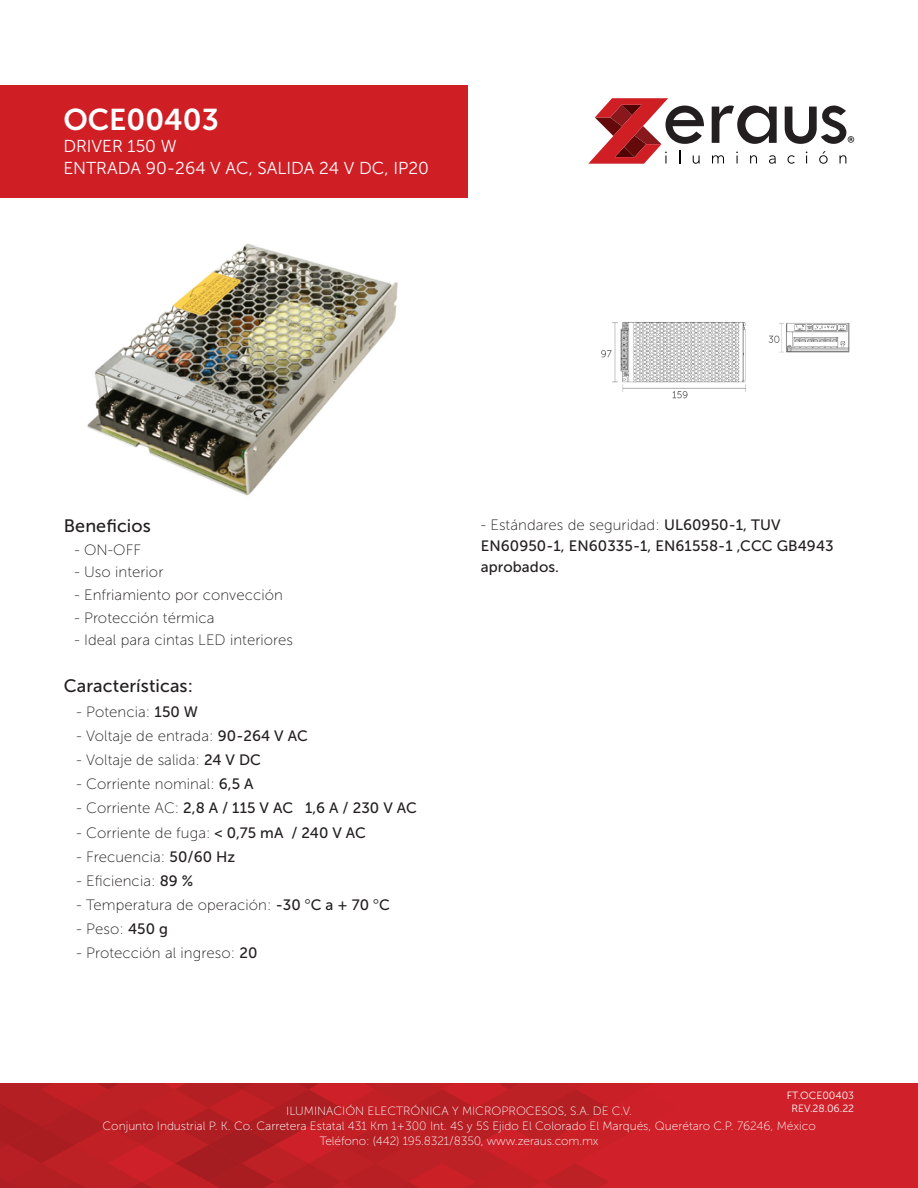
<style>
.page{position:relative;width:918px;height:1188px;background:#fff}
.page>*{position:absolute;margin:0;border:0;box-sizing:border-box;transform-origin:0 0}
.t1{font:30px "Museo Sans 700";color:#fff}
.Bullets_descripción{font:18px "Museo Sans 500";letter-spacing:.005em;color:#231f20}
.t2{font:17.25px/21.8px "Museo Sans 300";color:#fff}
.Bullets_descripción-2{font:15px "Museo Sans 100";letter-spacing:.005em;color:#231f20}
.Bullets_descripción-3{font:15px/21px "Museo Sans 500";letter-spacing:.005em;color:#231f20}
.t3{font:12px/14.7px "Museo Sans 100";color:#fff;text-align:center}
.t4{font:10.5px "Museo Sans 300";color:#fff}
.s1{font-family:"Museo Sans 500"}
.s2{font-family:"Museo Sans 100"}
.s3{font-family:"Avenir";font-weight:300}
</style>
<div class="page">
<img style="left:601px;top:322px;width:249px;height:77px">
<img style="left:87px;top:243px;width:311px;height:253px">
<div style="left:0;top:1083px;width:918px;height:105px;background:#d02029"></div>
<svg style="left:0;top:1083px;width:609px;height:105px"></svg>
<div style="left:0;top:85px;width:468px;height:113px;background:#d01e25"></div>
<svg style="left:588px;top:98px;width:266px;height:66px"></svg>
<p class="t1" style="left:63px;top:103px;width:157px">OCE00403</p>
<p class="t2" style="left:63px;top:136px;width:367px">DRIVER 150 W<br>ENTRADA 90-264 V AC, SALIDA 24 V DC, IP20</p>
<p class="Bullets_descripción" style="left:64px;top:516px;width:89px">Beneficios</p>
<p class="Bullets_descripción-2" style="left:74px;top:542px;width:68px">- ON-OFF</p>
<p class="Bullets_descripción-2" style="left:74px;top:564px;width:91px">- Uso interior</p>
<p class="Bullets_descripción-2" style="left:74px;top:587px;width:210px">- Enfriamiento por convección</p>
<p class="Bullets_descripción-2" style="left:74px;top:610px;width:142px">- Protección térmica</p>
<p class="Bullets_descripción-2" style="left:74px;top:632px;width:220px">- Ideal para cintas LED interiores</p>
<p class="Bullets_descripción" style="left:64px;top:676px;width:131px">Características:</p>
<p class="Bullets_descripción-2" style="left:77px;top:703px;width:123px">- Potencia: <span class="s1">150 W</span></p>
<p class="Bullets_descripción-2" style="left:77px;top:728px;width:233px">- Voltaje de entrada: <span class="s1">90-264 V AC</span></p>
<p class="Bullets_descripción-2" style="left:77px;top:752px;width:186px">- Voltaje de salida: <span class="s1">24 V DC</span></p>
<p class="Bullets_descripción-2" style="left:77px;top:776px;width:179px">- Corriente nominal: <span class="s1">6,5 A</span></p>
<p class="Bullets_descripción-3" style="left:77px;top:798px;width:342px"><span class="s2">- Corriente AC:</span> 2,8 A / 115 V AC 1,6 A / 230 V AC</p>
<p class="Bullets_descripción-2" style="left:77px;top:824px;width:291px">- Corriente de fuga: <span class="s1">&lt; 0,75 mA / 240 V AC</span></p>
<p class="Bullets_descripción-2" style="left:77px;top:849px;width:160px">- Frecuencia: <span class="s1">50/60 Hz</span></p>
<p class="Bullets_descripción-2" style="left:77px;top:873px;width:118px">- Eficiencia: <span class="s1">89 %</span></p>
<p class="Bullets_descripción-2" style="left:77px;top:897px;width:315px">- Temperatura de operación: <span class="s1">-30</span> <span class="s3">º</span><span class="s1">C a + 70</span> <span class="s3">º</span><span class="s1">C</span></p>
<p class="Bullets_descripción-2" style="left:77px;top:921px;width:93px">- Peso: <span class="s1">450 g</span></p>
<p class="Bullets_descripción-2" style="left:77px;top:945px;width:183px">- Protección al ingreso: <span class="s1">20</span></p>
<p class="Bullets_descripción-3" style="left:481px;top:514px;width:354px"><span class="s2">- Estándares de seguridad:</span> UL60950-1, TUV<br>EN60950-1, EN60335-1, EN61558-1 ,CCC GB4943 aprobados.</p>
<p class="t4" style="left:787px;top:1090px;width:69px">FT.OCE00403</p>
<p class="t4" style="left:792px;top:1102px;width:64px">REV.28.06.22</p>
<p class="t3" style="left:102px;top:1104px;width:715px">ILUMINACIÓN ELECTRÓNICA Y MICROPROCESOS, S.A. DE C.V.<br>Conjunto Industrial P. K. Co. Carretera Estatal 431 Km 1+300 Int. 4S y 5S Ejido El Colorado El Marqués, Querétaro C.P. 76246, México<br>Teléfono: (442) 195.8321/8350, www.zeraus.com.mx</p>
</div>
